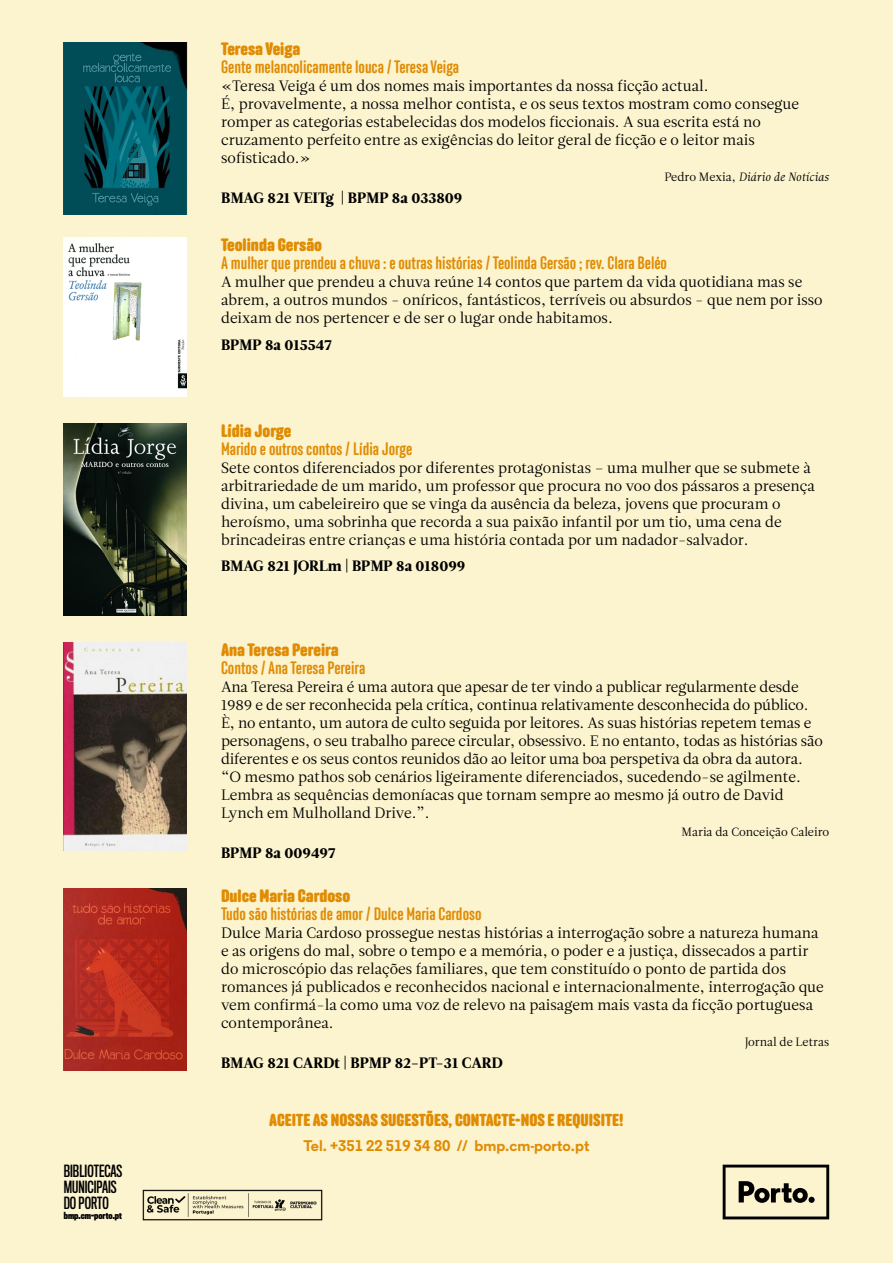
<style>
.page{position:relative;width:893px;height:1263px;background:#fcf3cf}
.page>*{position:absolute;margin:0;border:0;box-sizing:border-box;transform-origin:0 0}
.t1{font:500 18px "Anchor";color:#e08c03}
.t2{font:700 18px "Anchor";color:#e08c03}
.t3{font:700 17.4px "Anchor";color:#e08c03}
.t4{font:700 15.45px "Regular";color:#e08c03}
.t5{font:15.45px/16px "Titling Gothic FB Comp Standard";color:#000}
.t6{font:15px/18px "Leitura Roman 1";color:#000}
.t7{font:15px "Leitura Roman 4";color:#000}
.t8{font:12px "Leitura Roman 1";color:#000}
.t9{font:12px "Leitura Italic 1";color:#000}
.t10{font:700 8.85px "Titling Gothic FB Comp";color:#000}
.s1{font-family:"Leitura Roman 1"}
</style>
<div class="page">
<svg style="left:723px;top:1164px;width:106px;height:55px"></svg>
<div style="left:808px;top:1197px;width:7px;height:6px;background:#000;border-radius:50%"></div>
<img style="left:142px;top:1189px;width:181px;height:32px">
<img style="left:64px;top:43px;width:123px;height:171px">
<img style="left:64px;top:238px;width:123px;height:159px">
<img style="left:64px;top:423px;width:123px;height:193px">
<img style="left:64px;top:888px;width:123px;height:182px">
<img style="left:64px;top:642px;width:123px;height:208px">
<p class="t5" style="left:64px;top:1163px;width:60px">BIBLIOTECAS<br>MUNICIPAIS<br>DO PORTO</p>
<p class="t10" style="left:64px;top:1211px;width:60px">bmp.cm-porto.pt</p>
<p class="t2" style="left:221px;top:38px;width:81px">Teresa Veiga</p>
<p class="t1" style="left:221px;top:57px;width:239px">Gente melancolicamente louca / Teresa Veiga</p>
<p class="t6" style="left:221px;top:77px;width:580px">«Teresa Veiga é um dos nomes mais importantes da nossa ficção actual.<br>É, provavelmente, a nossa melhor contista, e os seus textos mostram como consegue romper as categorias estabelecidas dos modelos ficcionais. A sua escrita está no cruzamento perfeito entre as exigências do leitor geral de ficção e o leitor mais sofisticado.»</p>
<p class="t9" style="left:664px;top:170px;width:166px"><span class="s1">Pedro Mexia,</span> Diário de Notícias</p>
<p class="t7" style="left:221px;top:189px;width:243px">BMAG 821 VEITg | BPMP 8a 033809</p>
<p class="t2" style="left:221px;top:234px;width:103px">Teolinda Gersão</p>
<p class="t1" style="left:221px;top:253px;width:448px">A mulher que prendeu a chuva : e outras histórias / Teolinda Gersão ; rev. Clara Beléo</p>
<p class="t6" style="left:221px;top:273px;width:603px">A mulher que prendeu a chuva reúne 14 contos que partem da vida quotidiana mas se abrem, a outros mundos - oníricos, fantásticos, terríveis ou absurdos - que nem por isso deixam de nos pertencer e de ser o lugar onde habitamos.</p>
<p class="t7" style="left:221px;top:335px;width:112px">BPMP 8a 015547</p>
<p class="t2" style="left:221px;top:420px;width:72px">Lídia Jorge</p>
<p class="t1" style="left:221px;top:438px;width:193px">Marido e outros contos / Lídia Jorge</p>
<p class="t6" style="left:221px;top:459px;width:595px">Sete contos diferenciados por diferentes protagonistas – uma mulher que se submete à arbitrariedade de um marido, um professor que procura no voo dos pássaros a presença divina, um cabeleireiro que se vinga da ausência da beleza, jovens que procuram o heroísmo, uma sobrinha que recorda a sua paixão infantil por um tio, uma cena de brincadeiras entre crianças e uma história contada por um nadador-salvador.</p>
<p class="t7" style="left:221px;top:557px;width:246px">BMAG 821 JORLm | BPMP 8a 018099</p>
<p class="t2" style="left:221px;top:639px;width:119px">Ana Teresa Pereira</p>
<p class="t1" style="left:221px;top:657px;width:146px">Contos / Ana Teresa Pereira</p>
<p class="t6" style="left:221px;top:678px;width:603px">Ana Teresa Pereira é uma autora que apesar de ter vindo a publicar regularmente desde 1989 e de ser reconhecida pela crítica, continua relativamente desconhecida do público.<br>È, no entanto, um autora de culto seguida por leitores. As suas histórias repetem temas e personagens, o seu trabalho parece circular, obsessivo. E no entanto, todas as histórias são diferentes e os seus contos reunidos dão ao leitor uma boa perspetiva da obra da autora. “O mesmo pathos sob cenários ligeiramente diferenciados, sucedendo-se agilmente.<br>Lembra as sequências demoníacas que tornam sempre ao mesmo já outro de David Lynch em Mulholland Drive.”.</p>
<p class="t8" style="left:682px;top:825px;width:149px">Maria da Conceição Caleiro</p>
<p class="t7" style="left:221px;top:844px;width:116px">BPMP 8a 009497</p>
<p class="t2" style="left:221px;top:885px;width:131px">Dulce Maria Cardoso</p>
<p class="t1" style="left:221px;top:903px;width:262px">Tudo são histórias de amor / Dulce Maria Cardoso</p>
<p class="t6" style="left:221px;top:924px;width:604px">Dulce Maria Cardoso prossegue nestas histórias a interrogação sobre a natureza humana e as origens do mal, sobre o tempo e a memória, o poder e a justiça, dissecados a partir do microscópio das relações familiares, que tem constituído o ponto de partida dos romances já publicados e reconhecidos nacional e internacionalmente, interrogação que vem confirmá-la como uma voz de relevo na paisagem mais vasta da ficção portuguesa contemporânea.</p>
<p class="t8" style="left:745px;top:1034px;width:86px">Jornal de Letras</p>
<p class="t7" style="left:221px;top:1053px;width:283px">BMAG 821 CARDt | BPMP 82-PT-31 CARD</p>
<p class="t3" style="left:269px;top:1110px;width:356px">ACEITE AS NOSSAS SUGESTÕES, CONTACTE-NOS E REQUISITE!</p>
<p class="t4" style="left:303px;top:1136px;width:287px">Tel. +351 22 519 34 80 // bmp.cm-porto.pt</p>
</div>
